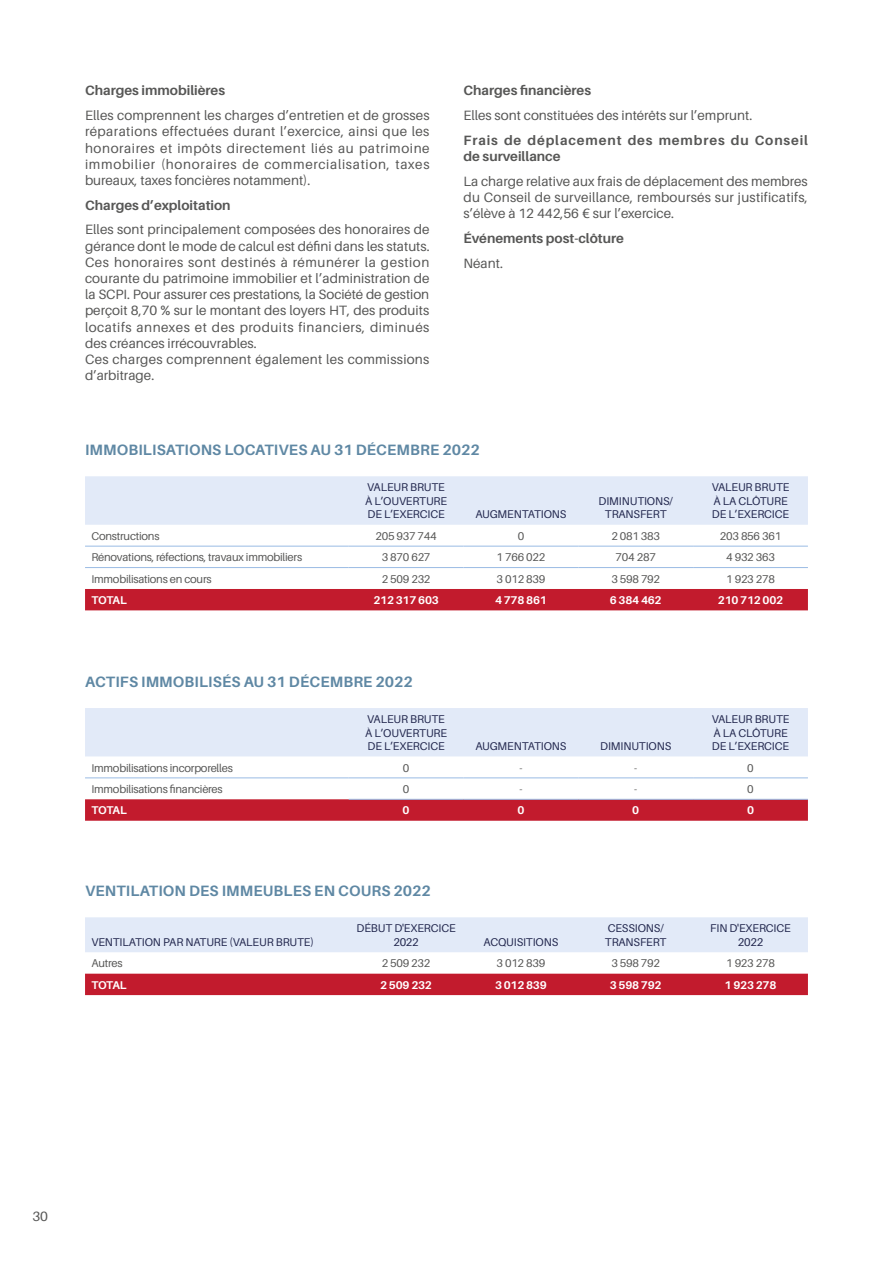
<style>
.page{position:relative;width:893px;height:1263px;background:#fff}
.page>*{position:absolute;margin:0;border:0;box-sizing:border-box;transform-origin:0 0}
.t1{font:700 15px "Aileron";letter-spacing:.01em;color:#5f88a4}
.t2{font:13.5px/16.2px "Aileron";letter-spacing:.005em;color:#575756;text-align:justify}
.t3{font:700 13.5px "Aileron";color:#575756}
.t4{font:700 13.5px/16.2px "Aileron";letter-spacing:.065em;color:#575756}
.t5{font:11.25px/13.5px "Aileron";letter-spacing:-.01em;color:#21264d}
.t6{font:11.25px "Aileron";letter-spacing:-.02em;color:#575756}
.t7{font:700 11.25px "Aileron";letter-spacing:-.02em;color:#fff}
</style>
<div class="page">
<div style="left:85px;top:476px;width:723px;height:49px;background:#e2eaf8"></div>
<div style="left:85px;top:589px;width:723px;height:21px;background:#c21b2d"></div>
<hr style="left:85px;top:546px;width:264px;height:1px;background:#9abbe4">
<hr style="left:349px;top:546px;width:114px;height:1px;background:#9abbe4">
<hr style="left:463px;top:546px;width:115px;height:1px;background:#9abbe4">
<hr style="left:578px;top:546px;width:115px;height:1px;background:#9abbe4">
<hr style="left:693px;top:546px;width:115px;height:1px;background:#9abbe4">
<hr style="left:85px;top:567px;width:264px;height:1px;background:#9abbe4">
<hr style="left:349px;top:567px;width:114px;height:1px;background:#9abbe4">
<hr style="left:463px;top:567px;width:115px;height:1px;background:#9abbe4">
<hr style="left:578px;top:567px;width:115px;height:1px;background:#9abbe4">
<hr style="left:693px;top:567px;width:115px;height:1px;background:#9abbe4">
<div style="left:85px;top:708px;width:723px;height:48px;background:#e2eaf8"></div>
<div style="left:85px;top:799px;width:723px;height:22px;background:#c21b2d"></div>
<hr style="left:349px;top:799px;width:114px;height:1px;background:#9abbe4">
<hr style="left:463px;top:799px;width:115px;height:1px;background:#9abbe4">
<hr style="left:578px;top:799px;width:115px;height:1px;background:#9abbe4">
<hr style="left:693px;top:799px;width:115px;height:1px;background:#9abbe4">
<hr style="left:85px;top:778px;width:264px;height:1px;background:#9abbe4">
<hr style="left:349px;top:778px;width:114px;height:1px;background:#9abbe4">
<hr style="left:463px;top:778px;width:115px;height:1px;background:#9abbe4">
<hr style="left:578px;top:778px;width:115px;height:1px;background:#9abbe4">
<hr style="left:693px;top:778px;width:115px;height:1px;background:#9abbe4">
<div style="left:85px;top:917px;width:723px;height:35px;background:#e2eaf8"></div>
<div style="left:85px;top:974px;width:723px;height:21px;background:#c21b2d"></div>
<p class="t3" style="left:85px;top:83px;width:142px">Charges immobilières</p>
<p class="t2" style="left:85px;top:108px;width:346px">Elles comprennent les charges d’entretien et de grosses réparations effectuées durant l’exercice, ainsi que les honoraires et impôts directement liés au patrimoine immobilier (honoraires de commercialisation, taxes bureaux, taxes foncières notamment).</p>
<p class="t3" style="left:85px;top:197px;width:147px">Charges d’exploitation</p>
<p class="t2" style="left:85px;top:222px;width:346px;text-align:left">Elles sont principalement composées des honoraires de gérance dont le mode de calcul est défini dans les statuts.<br>Ces honoraires sont destinés à rémunérer la gestion courante du patrimoine immobilier et l’administration de la SCPI. Pour assurer ces prestations, la Société de gestion perçoit 8,70 % sur le montant des loyers HT, des produits locatifs annexes et des produits financiers, diminués des créances irrécouvrables.<br>Ces charges comprennent également les commissions d’arbitrage.</p>
<p class="t3" style="left:463px;top:83px;width:129px">Charges financières</p>
<p class="t2" style="left:463px;top:108px;width:290px">Elles sont constituées des intérêts sur l’emprunt.</p>
<p class="t4" style="left:463px;top:132px;width:346px">Frais de déplacement des membres du Conseil de surveillance</p>
<p class="t2" style="left:463px;top:173px;width:346px">La charge relative aux frais de déplacement des membres du Conseil de surveillance, remboursés sur justificatifs, s’élève à 12 442,56 € sur l’exercice.</p>
<p class="t3" style="left:463px;top:231px;width:162px">Événements post-clôture</p>
<p class="t2" style="left:463px;top:255px;width:41px">Néant.</p>
<p class="t1" style="left:85px;top:441px;width:396px">IMMOBILISATIONS LOCATIVES AU 31 DÉCEMBRE 2022</p>
<p class="t5" style="left:365px;top:481px;width:83px">VALEUR BRUTE<br>À L’OUVERTURE<br>DE L’EXERCICE</p>
<p class="t5" style="left:475px;top:508px;width:93px">AUGMENTATIONS</p>
<p class="t5" style="left:599px;top:494px;width:76px;text-align:center">DIMINUTIONS/<br>TRANSFERT</p>
<p class="t5" style="left:712px;top:481px;width:79px">VALEUR BRUTE<br>À LA CLÔTURE<br>DE L’EXERCICE</p>
<p class="t6" style="left:91px;top:530px;width:70px">Constructions</p>
<p class="t6" style="left:375px;top:530px;width:63px">205 937 744</p>
<p class="t6" style="left:518px;top:530px;width:8px">0</p>
<p class="t6" style="left:611px;top:530px;width:50px">2 081 383</p>
<p class="t6" style="left:720px;top:530px;width:63px">203 856 361</p>
<p class="t6" style="left:91px;top:551px;width:212px">Rénovations, réfections, travaux immobiliers</p>
<p class="t6" style="left:382px;top:551px;width:50px">3 870 627</p>
<p class="t6" style="left:497px;top:551px;width:50px">1 766 022</p>
<p class="t6" style="left:616px;top:551px;width:42px">704 287</p>
<p class="t6" style="left:726px;top:551px;width:50px">4 932 363</p>
<p class="t6" style="left:91px;top:572px;width:122px">Immobilisations en cours</p>
<p class="t6" style="left:382px;top:572px;width:50px">2 509 232</p>
<p class="t6" style="left:497px;top:572px;width:50px">3 012 839</p>
<p class="t6" style="left:611px;top:572px;width:50px">3 598 792</p>
<p class="t6" style="left:726px;top:572px;width:50px">1 923 278</p>
<p class="t7" style="left:92px;top:594px;width:37px">TOTAL</p>
<p class="t7" style="left:373px;top:594px;width:67px">212 317 603</p>
<p class="t7" style="left:495px;top:594px;width:53px">4 778 861</p>
<p class="t7" style="left:610px;top:594px;width:53px">6 384 462</p>
<p class="t7" style="left:718px;top:594px;width:67px">210 712 002</p>
<p class="t1" style="left:85px;top:673px;width:329px">ACTIFS IMMOBILISÉS AU 31 DÉCEMBRE 2022</p>
<p class="t5" style="left:365px;top:712px;width:83px">VALEUR BRUTE<br>À L’OUVERTURE<br>DE L’EXERCICE</p>
<p class="t5" style="left:475px;top:739px;width:93px">AUGMENTATIONS</p>
<p class="t5" style="left:600px;top:739px;width:73px">DIMINUTIONS</p>
<p class="t5" style="left:712px;top:712px;width:79px">VALEUR BRUTE<br>À LA CLÔTURE<br>DE L’EXERCICE</p>
<p class="t6" style="left:91px;top:761px;width:143px">Immobilisations incorporelles</p>
<p class="t6" style="left:403px;top:761px;width:8px">0</p>
<p class="t6" style="left:519px;top:761px;width:5px">-</p>
<p class="t6" style="left:634px;top:761px;width:5px">-</p>
<p class="t6" style="left:747px;top:761px;width:8px">0</p>
<p class="t6" style="left:91px;top:783px;width:133px">Immobilisations financières</p>
<p class="t6" style="left:403px;top:783px;width:8px">0</p>
<p class="t6" style="left:519px;top:783px;width:5px">-</p>
<p class="t6" style="left:634px;top:783px;width:5px">-</p>
<p class="t6" style="left:747px;top:783px;width:8px">0</p>
<p class="t7" style="left:92px;top:804px;width:37px">TOTAL</p>
<p class="t7" style="left:403px;top:804px;width:9px">0</p>
<p class="t7" style="left:517px;top:804px;width:9px">0</p>
<p class="t7" style="left:632px;top:804px;width:9px">0</p>
<p class="t7" style="left:747px;top:804px;width:9px">0</p>
<p class="t1" style="left:85px;top:882px;width:347px">VENTILATION DES IMMEUBLES EN COURS 2022</p>
<p class="t5" style="left:91px;top:935px;width:224px">VENTILATION PAR NATURE (VALEUR BRUTE)</p>
<p class="t5" style="left:356px;top:922px;width:101px;text-align:center">DÉBUT D'EXERCICE<br>2022</p>
<p class="t5" style="left:483px;top:935px;width:76px">ACQUISITIONS</p>
<p class="t5" style="left:605px;top:922px;width:63px">CESSIONS/<br>TRANSFERT</p>
<p class="t5" style="left:710px;top:922px;width:82px;text-align:center">FIN D'EXERCICE<br>2022</p>
<p class="t6" style="left:91px;top:957px;width:33px">Autres</p>
<p class="t6" style="left:382px;top:957px;width:50px">2 509 232</p>
<p class="t6" style="left:496px;top:957px;width:50px">3 012 839</p>
<p class="t6" style="left:611px;top:957px;width:50px">3 598 792</p>
<p class="t6" style="left:726px;top:957px;width:50px">1 923 278</p>
<p class="t7" style="left:91px;top:978px;width:37px">TOTAL</p>
<p class="t7" style="left:380px;top:978px;width:53px">2 509 232</p>
<p class="t7" style="left:495px;top:978px;width:53px">3 012 839</p>
<p class="t7" style="left:610px;top:978px;width:53px">3 598 792</p>
<p class="t7" style="left:725px;top:978px;width:53px">1 923 278</p>
<p class="t2" style="left:32px;top:1208px;width:17px">30</p>
</div>
